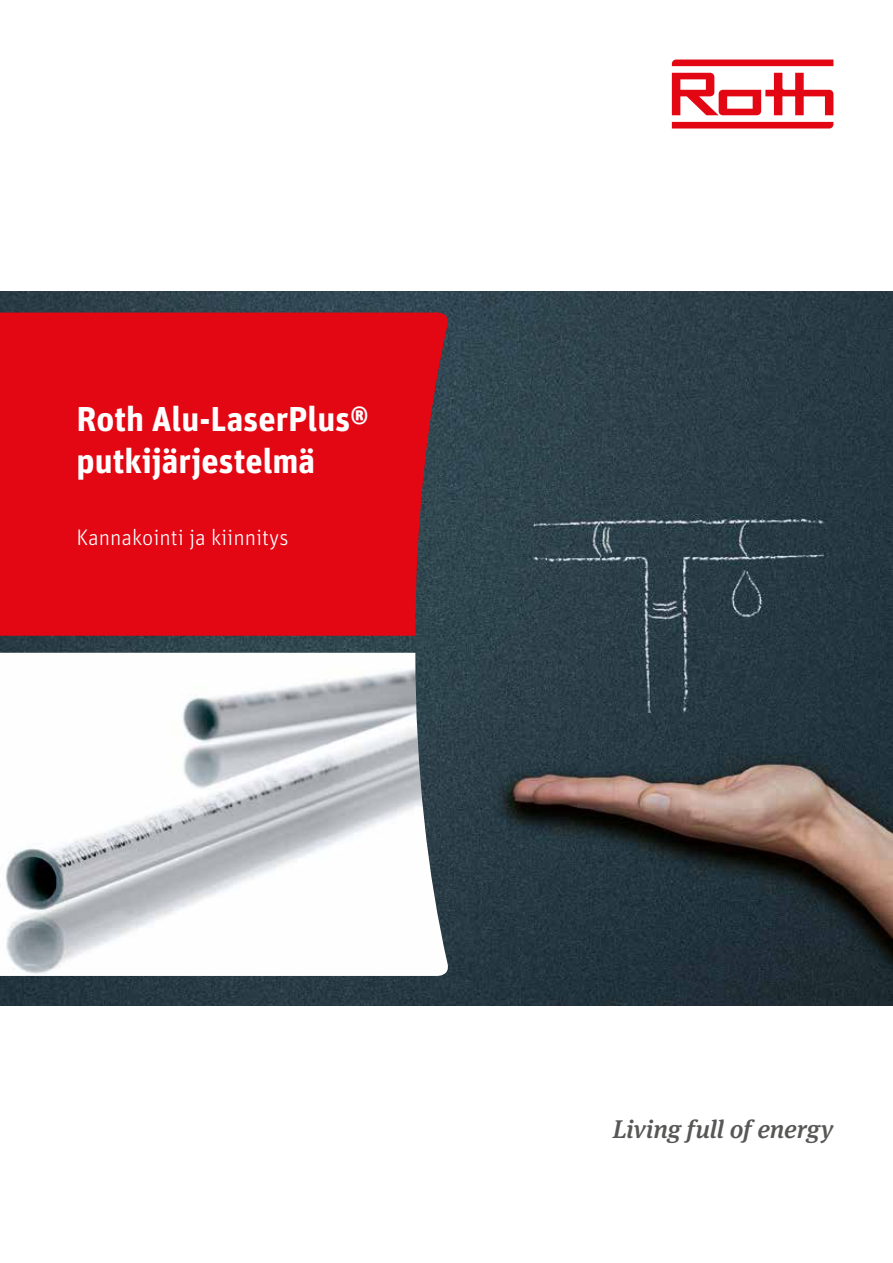
<style>
.page{position:relative;width:893px;height:1263px;background:#fff}
.page>*{position:absolute;margin:0;border:0;box-sizing:border-box;transform-origin:0 0}
.t1{font:700 34.5px/41.5px "Unit OT";color:#fff}
.t2{font:italic 500 25.5px "Meta Serif OT";letter-spacing:-.005em;color:#575756}
.t3{font:300 22.5px "Unit OT";color:#fff}
</style>
<div class="page">
<img style="left:0;top:291px;width:893px;height:715px">
<img style="left:0;top:653px;width:449px;height:323px">
<div style="left:0;top:313px;width:450px;height:323px;background:#e30613"></div>
<svg style="left:672px;top:122px;width:161px;height:7px"></svg>
<svg style="left:672px;top:60px;width:161px;height:6px"></svg>
<svg style="left:672px;top:73px;width:161px;height:42px"></svg>
<p class="t1" style="left:77px;top:398px;width:294px">Roth Alu-LaserPlus® putkijärjestelmä</p>
<p class="t3" style="left:77px;top:524px;width:214px">Kannakointi ja kiinnitys</p>
<p class="t2" style="left:613px;top:1113px;width:222px">Living full of energy</p>
</div>
